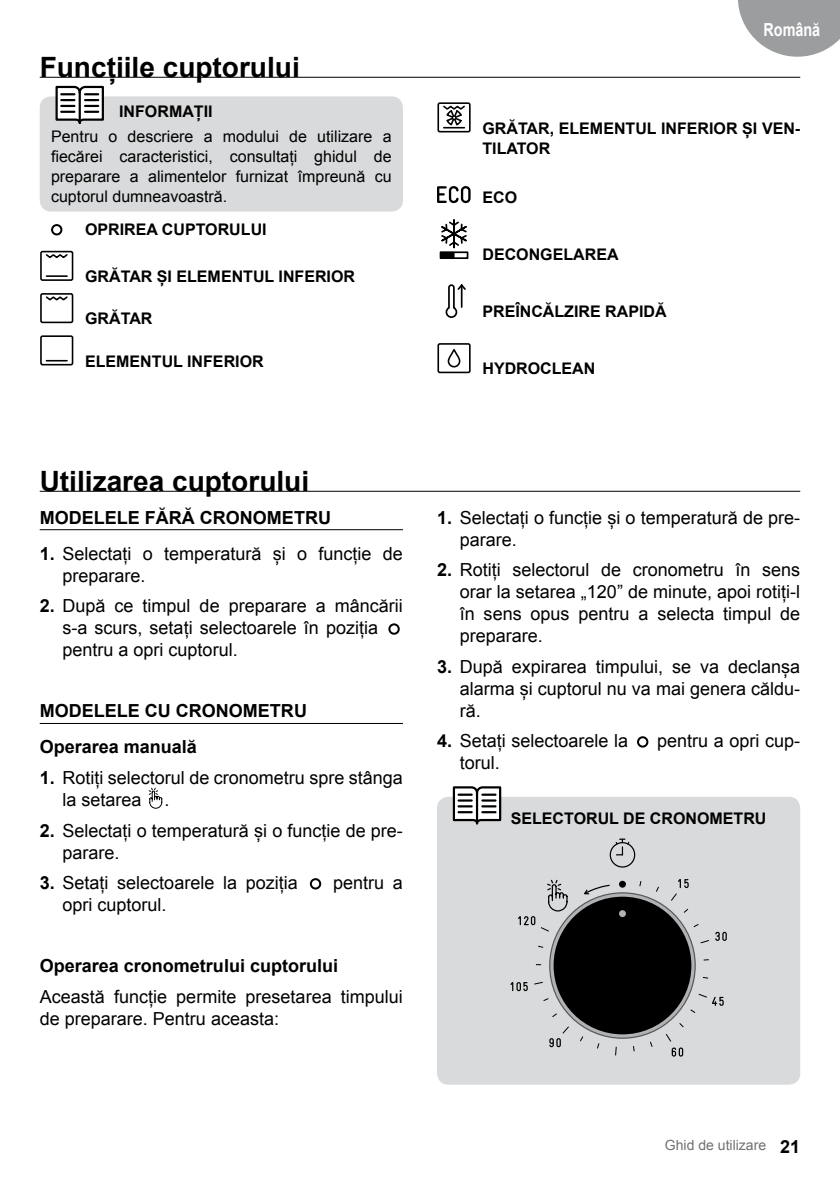
<style>
.page{position:relative;width:840px;height:1191px;background:#fff}
.page>*{position:absolute;margin:0;border:0;box-sizing:border-box;transform-origin:0 0}
.t1{font:700 28px "Arial";color:#000}
.t2{font:18px/22px "Arial";color:#000}
.t3{font:700 18px/36.2px "Arial";color:#000}
.t4{font:700 18px "Arial";color:#fff;scale:.8 1}
.t5{font:700 16px/20px "Arial";color:#000}
.t6{font:16px/20px "Arial";color:#000;text-align:justify}
.t7{font:14px "Arial";color:#6f7072}
.s1{font-weight:700}
.s2{font-weight:700;font-size:18px;color:#000}
</style>
<div class="page">
<svg style="left:738px;top:0;width:101px;height:57px"></svg>
<hr style="left:40px;top:77px;width:759px;height:1px;background:#000">
<div style="left:51px;top:224px;width:11px;height:11px;border:2px solid #000;border-radius:50%"></div>
<div style="left:40px;top:251px;width:33px;height:30px;border:2px solid #000;border-radius:2px"></div>
<hr style="left:46px;top:275px;width:21px;height:2px;background:#000">
<svg style="left:44px;top:253px;width:25px;height:6px"></svg>
<div style="left:40px;top:293px;width:33px;height:30px;border:2px solid #000;border-radius:2px"></div>
<svg style="left:44px;top:295px;width:25px;height:6px"></svg>
<div style="left:40px;top:335px;width:33px;height:30px;border:2px solid #000;border-radius:2px"></div>
<svg style="left:46px;top:360px;width:21px;height:1px"></svg>
<svg style="left:437px;top:102px;width:34px;height:31px"></svg>
<svg style="left:437px;top:186px;width:33px;height:17px"></svg>
<svg style="left:439px;top:219px;width:30px;height:40px"></svg>
<div style="left:440px;top:252px;width:14px;height:6px;background:#000"></div>
<svg style="left:445px;top:285px;width:21px;height:32px"></svg>
<div style="left:437px;top:343px;width:33px;height:30px;border:2px solid #000;border-radius:2px"></div>
<div style="left:447px;top:349px;width:13px;height:18px;border:2px solid #000;border-radius:6px"></div>
<hr style="left:40px;top:491px;width:759px;height:1px;background:#000">
<hr style="left:40px;top:529px;width:363px;height:1px;background:#000">
<hr style="left:40px;top:723px;width:363px;height:1px;background:#000">
<div style="left:388px;top:623px;width:11px;height:12px;border:2px solid #000;border-radius:50%"></div>
<svg style="left:148px;top:787px;width:14px;height:22px"></svg>
<div style="left:310px;top:878px;width:11px;height:11px;border:2px solid #000;border-radius:50%"></div>
<div style="left:636px;top:736px;width:12px;height:11px;border:2px solid #000;border-radius:50%"></div>
<div style="left:437px;top:797px;width:362px;height:287px;background:#d9dadb;border-radius:11px"></div>
<svg style="left:452px;top:786px;width:50px;height:39px"></svg>
<hr style="left:475px;top:793px;width:3px;height:30px;background:#000">
<svg style="left:683px;top:908px;width:5px;height:5px"></svg>
<svg style="left:584px;top:884px;width:26px;height:11px"></svg>
<svg style="left:618px;top:880px;width:7px;height:7px"></svg>
<div style="left:609px;top:842px;width:26px;height:25px;border:1px solid #000;border-radius:50%"></div>
<svg style="left:614px;top:838px;width:16px;height:17px"></svg>
<svg style="left:510px;top:982px;width:17px;height:9px"></svg>
<svg style="left:671px;top:879px;width:17px;height:22px"></svg>
<svg style="left:692px;top:924px;width:33px;height:20px"></svg>
<svg style="left:689px;top:993px;width:34px;height:20px"></svg>
<svg style="left:664px;top:1022px;width:20px;height:34px"></svg>
<svg style="left:615px;top:1046px;width:2px;height:10px"></svg>
<svg style="left:549px;top:1026px;width:20px;height:21px"></svg>
<svg style="left:534px;top:981px;width:9px;height:4px"></svg>
<svg style="left:518px;top:879px;width:50px;height:53px"></svg>
<svg style="left:549px;top:893px;width:145px;height:145px;background:#9a9b9d"></svg>
<div style="left:553px;top:896px;width:138px;height:138px;background:#000;border-radius:50%"></div>
<svg style="left:618px;top:910px;width:7px;height:7px"></svg>
<div style="left:40px;top:96px;width:363px;height:115px;background:#d9dadb;border-radius:11px"></div>
<svg style="left:54px;top:85px;width:51px;height:39px"></svg>
<hr style="left:79px;top:92px;width:2px;height:31px;background:#000">
<h1 class="t1" style="left:40px;top:48px;width:261px">Funcțiile cuptorului</h1>
<p class="t5" style="left:119px;top:101px;width:95px">INFORMAȚII</p>
<p class="t6" style="left:51px;top:127px;width:342px">Pentru o descriere a modului de utilizare a fiecărei caracteristici, consultați ghidul de preparare a alimentelor furnizat împreună cu cuptorul dumneavoastră.</p>
<p class="t5" style="left:85px;top:220px;width:183px">OPRIREA CUPTORULUI</p>
<p class="t5" style="left:85px;top:267px;width:271px">GRĂTAR ȘI ELEMENTUL INFERIOR</p>
<p class="t5" style="left:85px;top:309px;width:69px">GRĂTAR</p>
<p class="t5" style="left:85px;top:352px;width:180px">ELEMENTUL INFERIOR</p>
<p class="t4" style="left:763px;top:18px;width:73px">Română</p>
<p class="t5" style="left:482px;top:119px;width:319px">GRĂTAR, ELEMENTUL INFERIOR ȘI VEN-<br>TILATOR</p>
<p class="t5" style="left:482px;top:188px;width:36px">ECO</p>
<p class="t5" style="left:482px;top:245px;width:137px">DECONGELAREA</p>
<p class="t5" style="left:482px;top:302px;width:185px">PREÎNCĂLZIRE RAPIDĂ</p>
<p class="t5" style="left:482px;top:359px;width:114px">HYDROCLEAN</p>
<h1 class="t1" style="left:40px;top:462px;width:271px">Utilizarea cuptorului</h1>
<p class="t3" style="left:40px;top:500px;width:292px">MODELELE FĂRĂ CRONOMETRU</p>
<p class="t2" style="left:62px;top:542px;width:342px;text-indent:-23px"><span class="s1">1.</span> Selectați o temperatură și o funcție de preparare.</p>
<p class="t2" style="left:62px;top:595px;width:342px;text-indent:-23px"><span class="s1">2.</span> După ce timpul de preparare a mâncării s-a scurs, setați selectoarele în poziția pentru a opri cuptorul.</p>
<p class="t3" style="left:40px;top:693px;width:268px">MODELELE CU CRONOMETRU<br>Operarea manuală</p>
<p class="t2" style="left:62px;top:767px;width:342px;text-indent:-23px"><span class="s1">1.</span> Rotiți selectorul de cronometru spre stânga la setarea</p>
<p class="t2" style="left:164px;top:789px;width:7px">.</p>
<p class="t2" style="left:62px;top:819px;width:342px;text-indent:-23px"><span class="s1">2.</span> Selectați o temperatură și o funcție de pre&shy;parare.</p>
<p class="t2" style="left:40px;top:872px;width:259px"><span class="s1">3.</span> Setați selectoarele la poziția</p>
<p class="t2" style="left:333px;top:872px;width:71px">pentru a</p>
<p class="t2" style="left:62px;top:894px;width:106px">opri cuptorul.</p>
<p class="t3" style="left:40px;top:948px;width:300px">Operarea cronometrului cuptorului</p>
<p class="t2" style="left:40px;top:985px;width:364px">Această funcție permite presetarea timpului de preparare. Pentru aceasta:</p>
<p class="t2" style="left:459px;top:506px;width:342px;text-indent:-23px"><span class="s1">1.</span> Selectați o funcție și o temperatură de pre&shy;parare.</p>
<p class="t2" style="left:459px;top:559px;width:342px;text-align:justify;text-indent:-23px"><span class="s1">2.</span> Rotiți selectorul de cronometru în sens orar la setarea „120” de minute, apoi rotiți-l în sens opus pentru a selecta timpul de preparare.</p>
<p class="t2" style="left:459px;top:655px;width:342px;text-align:justify;text-indent:-23px"><span class="s1">3.</span> După expirarea timpului, se va declanșa alarma și cuptorul nu va mai genera căldu&shy;ră.</p>
<p class="t2" style="left:437px;top:730px;width:192px"><span class="s1">4.</span> Setați selectoarele la</p>
<p class="t2" style="left:656px;top:730px;width:144px">pentru a opri cup-</p>
<p class="t2" style="left:459px;top:752px;width:42px">torul.</p>
<p class="t5" style="left:510px;top:809px;width:257px">SELECTORUL DE CRONOMETRU</p>
<p class="t7" style="left:664px;top:1136px;width:137px">Ghid de utilizare <span class="s2">21</span></p>
</div>
